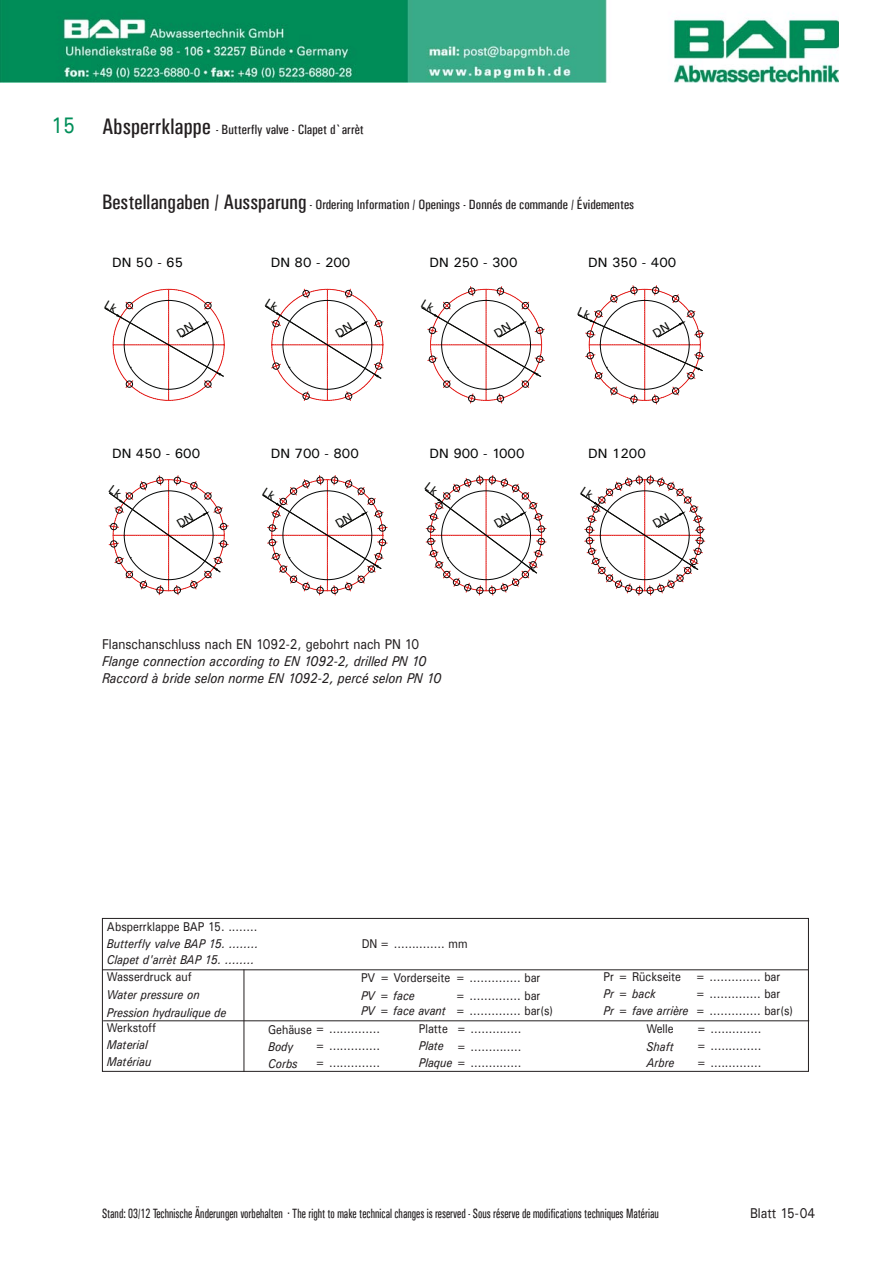
<style>
.page{position:relative;width:893px;height:1263px;background:#fff}
.page>*{position:absolute;margin:0;border:0;box-sizing:border-box;transform-origin:0 0}
.t1{font:italic 14.25px/17px "Univers";color:#231f20;scale:.86 1}
.t2{font:14.25px "Univers";color:#231f20;scale:.86 1}
.t3{font:13.5px "Univers Condensed";color:#231f20;scale:.8 1}
.t4{font:13.5px "Univers Condensed";color:#231f20}
.t5{font:13.5px "Univers";color:#050606}
.t6{font:12.75px/17px "Univers";color:#231f20;scale:.86 1}
.t7{font:italic 12.75px/17px "Univers";color:#231f20;scale:.86 1}
.s1{font-family:"Univers";font-size:22.5px;color:#008e59}
.s2{font-size:22.5px}
.s3{font-size:21px}
.s4{font-style:italic}
</style>
<div class="page">
<img style="left:0;top:0;width:839px;height:82px">
<div style="left:102px;top:918px;width:706px;height:154px;border:1px solid #231f20"></div>
<hr style="left:103px;top:1020px;width:706px;height:1px;background:#231f20">
<hr style="left:102px;top:969px;width:706px;height:1px;background:#231f20">
<hr style="left:244px;top:969px;width:1px;height:103px;background:#231f20">
<svg style="left:125px;top:286px;width:580px;height:309px"></svg>
<div style="left:290px;top:576px;width:7px;height:7px;border:1px solid #050606;border-radius:50%"></div>
<div style="left:303px;top:583px;width:6px;height:7px;border:1px solid #050606;border-radius:50%"></div>
<div style="left:317px;top:587px;width:6px;height:7px;border:1px solid #050606;border-radius:50%"></div>
<div style="left:331px;top:587px;width:7px;height:7px;border:1px solid #050606;border-radius:50%"></div>
<div style="left:345px;top:583px;width:7px;height:7px;border:1px solid #050606;border-radius:50%"></div>
<div style="left:358px;top:576px;width:6px;height:7px;border:1px solid #050606;border-radius:50%"></div>
<div style="left:375px;top:553px;width:7px;height:7px;border:1px solid #050606;border-radius:50%"></div>
<div style="left:379px;top:539px;width:7px;height:7px;border:1px solid #050606;border-radius:50%"></div>
<div style="left:379px;top:525px;width:7px;height:6px;border:1px solid #050606;border-radius:50%"></div>
<div style="left:375px;top:511px;width:7px;height:6px;border:1px solid #050606;border-radius:50%"></div>
<div style="left:157px;top:477px;width:6px;height:7px;border:1px solid #050606;border-radius:50%"></div>
<div style="left:631px;top:287px;width:6px;height:7px;border:1px solid #050606;border-radius:50%"></div>
<div style="left:468px;top:288px;width:7px;height:6px;border:1px solid #050606;border-radius:50%"></div>
<div style="left:303px;top:290px;width:6px;height:7px;border:1px solid #050606;border-radius:50%"></div>
<svg style="left:303px;top:393px;width:6px;height:6px"></svg>
<div style="left:345px;top:393px;width:7px;height:6px;border:1px solid #050606;border-radius:50%"></div>
<div style="left:375px;top:363px;width:7px;height:6px;border:1px solid #050606;border-radius:50%"></div>
<div style="left:375px;top:320px;width:7px;height:7px;border:1px solid #050606;border-radius:50%"></div>
<div style="left:345px;top:290px;width:7px;height:7px;border:1px solid #050606;border-radius:50%"></div>
<div style="left:468px;top:395px;width:7px;height:7px;border:1px solid #050606;border-radius:50%"></div>
<div style="left:497px;top:395px;width:7px;height:7px;border:1px solid #050606;border-radius:50%"></div>
<div style="left:536px;top:356px;width:7px;height:6px;border:1px solid #050606;border-radius:50%"></div>
<div style="left:536px;top:327px;width:7px;height:7px;border:1px solid #050606;border-radius:50%"></div>
<div style="left:497px;top:288px;width:7px;height:6px;border:1px solid #050606;border-radius:50%"></div>
<div style="left:611px;top:295px;width:6px;height:7px;border:1px solid #050606;border-radius:50%"></div>
<svg style="left:611px;top:388px;width:6px;height:6px"></svg>
<div style="left:631px;top:396px;width:6px;height:7px;border:1px solid #050606;border-radius:50%"></div>
<div style="left:652px;top:396px;width:7px;height:7px;border:1px solid #050606;border-radius:50%"></div>
<div style="left:672px;top:388px;width:7px;height:6px;border:1px solid #050606;border-radius:50%"></div>
<div style="left:672px;top:295px;width:7px;height:7px;border:1px solid #050606;border-radius:50%"></div>
<div style="left:652px;top:287px;width:7px;height:7px;border:1px solid #050606;border-radius:50%"></div>
<div style="left:126px;top:571px;width:7px;height:7px;border:1px solid #050606;border-radius:50%"></div>
<div style="left:140px;top:582px;width:7px;height:6px;border:1px solid #050606;border-radius:50%"></div>
<svg style="left:157px;top:587px;width:6px;height:6px"></svg>
<div style="left:174px;top:587px;width:7px;height:6px;border:1px solid #050606;border-radius:50%"></div>
<svg style="left:191px;top:582px;width:6px;height:6px"></svg>
<div style="left:205px;top:571px;width:6px;height:7px;border:1px solid #050606;border-radius:50%"></div>
<div style="left:220px;top:541px;width:7px;height:6px;border:1px solid #050606;border-radius:50%"></div>
<div style="left:220px;top:523px;width:7px;height:7px;border:1px solid #050606;border-radius:50%"></div>
<div style="left:174px;top:477px;width:7px;height:7px;border:1px solid #050606;border-radius:50%"></div>
<div style="left:444px;top:571px;width:6px;height:7px;border:1px solid #050606;border-radius:50%"></div>
<div style="left:453px;top:579px;width:7px;height:6px;border:1px solid #050606;border-radius:50%"></div>
<div style="left:464px;top:584px;width:7px;height:7px;border:1px solid #050606;border-radius:50%"></div>
<div style="left:477px;top:587px;width:6px;height:7px;border:1px solid #050606;border-radius:50%"></div>
<div style="left:489px;top:587px;width:6px;height:7px;border:1px solid #050606;border-radius:50%"></div>
<div style="left:501px;top:584px;width:7px;height:7px;border:1px solid #050606;border-radius:50%"></div>
<div style="left:512px;top:579px;width:7px;height:6px;border:1px solid #050606;border-radius:50%"></div>
<div style="left:522px;top:571px;width:6px;height:7px;border:1px solid #050606;border-radius:50%"></div>
<div style="left:625px;top:585px;width:7px;height:7px;border:1px solid #050606;border-radius:50%"></div>
<div style="left:636px;top:587px;width:6px;height:7px;border:1px solid #050606;border-radius:50%"></div>
<div style="left:647px;top:587px;width:6px;height:7px;border:1px solid #050606;border-radius:50%"></div>
<div style="left:658px;top:585px;width:6px;height:7px;border:1px solid #050606;border-radius:50%"></div>
<svg style="left:104px;top:300px;width:120px;height:87px"></svg>
<svg style="left:265px;top:298px;width:116px;height:80px"></svg>
<svg style="left:421px;top:300px;width:120px;height:87px"></svg>
<svg style="left:109px;top:483px;width:112px;height:89px"></svg>
<svg style="left:262px;top:477px;width:119px;height:95px"></svg>
<svg style="left:577px;top:307px;width:125px;height:72px"></svg>
<svg style="left:580px;top:477px;width:123px;height:110px"></svg>
<svg style="left:425px;top:477px;width:119px;height:96px"></svg>
<p class="t4" style="left:51px;top:121px;width:314px"><span class="s1">15</span> <span class="s2">Absperrklappe</span> - Butterfly valve - Clapet d`arrèt</p>
<p class="t4" style="left:102px;top:197px;width:534px"><span class="s3">Bestellangaben / Aussparung</span> - Ordering Information / Openings - Donnés de commande / Évidementes</p>
<p class="t5" style="left:112px;top:254px;width:73px">DN 50 - 65</p>
<p class="t5" style="left:271px;top:254px;width:81px">DN 80 - 200</p>
<p class="t5" style="left:429px;top:254px;width:90px">DN 250 - 300</p>
<p class="t5" style="left:588px;top:254px;width:90px">DN 350 - 400</p>
<p class="t5" style="left:112px;top:445px;width:90px">DN 450 - 600</p>
<p class="t5" style="left:271px;top:445px;width:90px">DN 700 - 800</p>
<p class="t5" style="left:429px;top:445px;width:97px">DN 900 - 1000</p>
<p class="t5" style="left:588px;top:445px;width:59px">DN 1200</p>
<p class="t2" style="left:102px;top:635px;width:370px">Flanschanschluss nach EN 1092-2, gebohrt nach PN 10</p>
<p class="t1" style="left:102px;top:652px;width:396px">Flange connection according to EN 1092-2, drilled PN 10<br>Raccord à bride selon norme EN 1092-2, percé selon PN 10</p>
<p class="t6" style="left:107px;top:918px;width:177px">Absperrklappe BAP 15. ........</p>
<p class="t7" style="left:107px;top:951px;width:173px">Clapet d'arrèt BAP 15. ........</p>
<p class="t7" style="left:107px;top:935px;width:178px">Butterfly valve BAP 15. ........</p>
<p class="t6" style="left:107px;top:968px;width:100px">Wasserdruck auf</p>
<p class="t7" style="left:107px;top:986px;width:140px;line-height:17.4px">Water pressure on<br>Pression hydraulique de</p>
<p class="t6" style="left:107px;top:1019px;width:59px">Werkstoff</p>
<p class="t7" style="left:107px;top:1036px;width:53px">Material<br>Matériau</p>
<p class="t6" style="left:362px;top:935px;width:125px">DN= .............. mm</p>
<p class="t6" style="left:361px;top:969px;width:210px">PV = Vorderseite = .............. bar</p>
<p class="t7" style="left:361px;top:987px;width:100px;line-height:15.5px">PV = face<br>PV = face avant</p>
<p class="t6" style="left:455px;top:987px;width:116px;line-height:15.3px">= .............. bar = .............. bar(s)</p>
<p class="t6" style="left:268px;top:1020px;width:132px">Gehäuse = ..............</p>
<p class="t7" style="left:268px;top:1038px;width:36px">Body<br>Corbs</p>
<p class="t6" style="left:314px;top:1037px;width:78px">= .............. = ..............</p>
<p class="t6" style="left:419px;top:1020px;width:35px">Platte</p>
<p class="t6" style="left:419px;top:1037px;width:121px;line-height:17.4px"><span class="s4">Plate<br>Plaque</span> = ..............</p>
<p class="t6" style="left:456px;top:1020px;width:78px">= .............. = ..............</p>
<p class="t6" style="left:603px;top:968px;width:92px">Pr = Rückseite</p>
<p class="t7" style="left:603px;top:985px;width:100px">Pr = back<br>Pr = fave arrière</p>
<p class="t6" style="left:646px;top:1020px;width:33px">Welle</p>
<p class="t7" style="left:646px;top:1038px;width:34px">Shaft<br>Arbre</p>
<p class="t6" style="left:695px;top:968px;width:116px">= .............. bar = .............. bar = .............. bar(s)</p>
<p class="t6" style="left:696px;top:1020px;width:78px;text-align:justify">= .............. = .............. = ..............</p>
<p class="t3" style="left:102px;top:1205px;width:698px">Stand: 03/12 Technische Änderungen vorbehalten · The right to make technical changes is reserved - Sous réserve de modifications techniques Matériau</p>
<p class="t2" style="left:750px;top:1205px;width:77px">Blatt 15-04</p>
</div>
